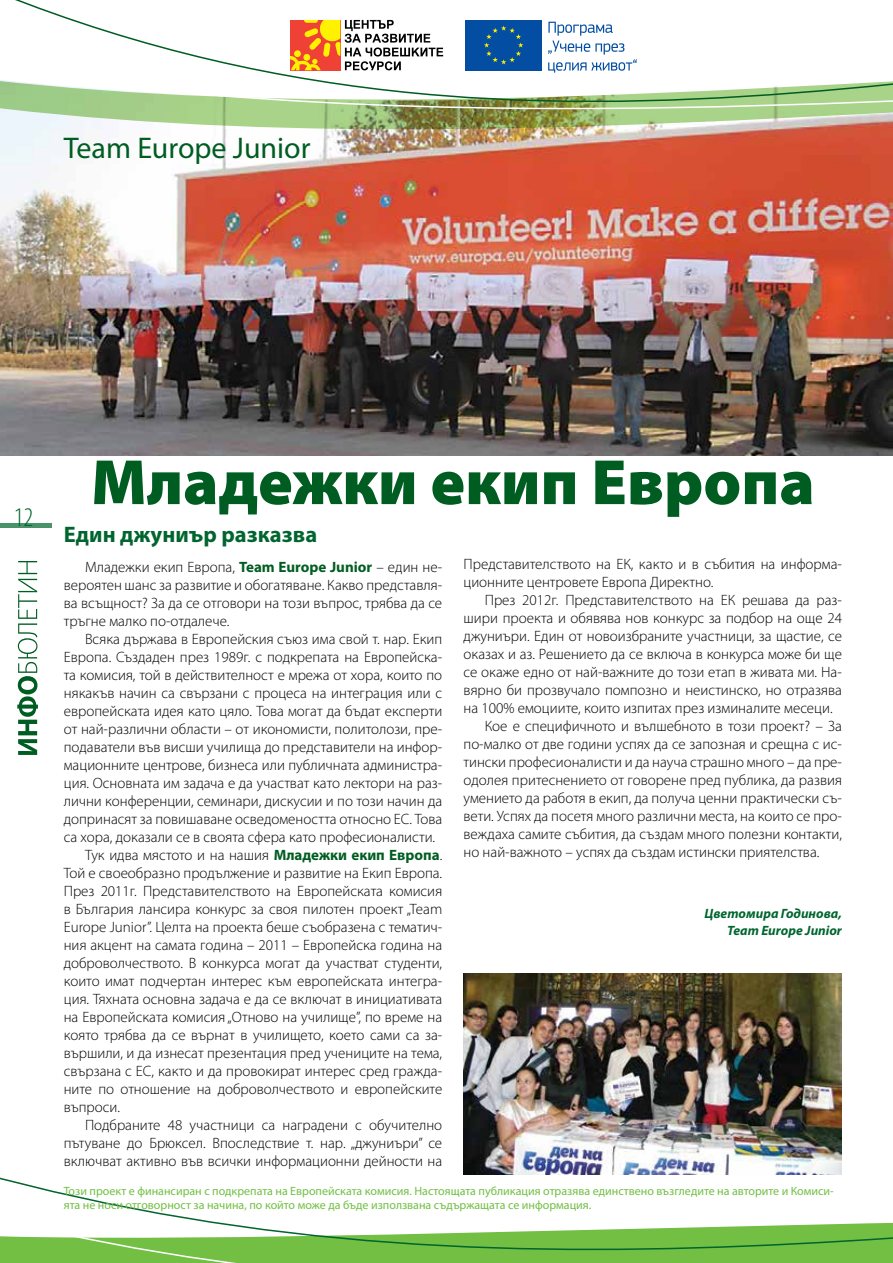
<style>
.page{position:relative;width:893px;height:1263px;background:#fff}
.page>*{position:absolute;margin:0;border:0;box-sizing:border-box;transform-origin:0 0}
.t1{font:900 64.5px "Myriad Pro";color:#005d22}
.t2{font:30px "Myriad Pro";color:#005d22}
.t3{font:300 condensed 27px "Myriad Pro";color:#00652e}
.t4{font:700 22.5px "Myriad Pro";color:#00652e}
.t5{font:300 15px/18px "Myriad Pro";color:#000;text-align:justify}
.t6{font:italic 700 13.5px/16.5px "Myriad Pro";color:#00652e;text-align:right}
.t7{font:12px/13.5px "Myriad Pro";color:#72bf44}
.s1{font-weight:700;color:#005d22}
</style>
<div class="page">
<img style="left:0;top:380px;width:893px;height:75px">
<img style="left:0;top:226px;width:893px;height:154px">
<img style="left:0;top:0;width:893px;height:226px">
<svg style="left:290px;top:20px;width:153px;height:50px"></svg>
<div style="left:465px;top:20px;width:77px;height:51px;background:#034ea2"></div>
<svg style="left:484px;top:26px;width:39px;height:38px"></svg>
<svg style="left:548px;top:22px;width:89px;height:51px"></svg>
<svg style="left:0;top:1174px;width:842px;height:29px"></svg>
<svg style="left:0;top:1203px;width:893px;height:60px"></svg>
<hr style="left:0;top:523px;width:51px;height:4px;background:#4a926a">
<svg style="left:17px;top:561px;width:21px;height:194px"></svg>
<img style="left:463px;top:974px;width:379px;height:200px">
<h2 class="t2" style="left:64px;top:129px;width:248px">Team Europe Junior</h2>
<h3 class="t3" style="left:14px;top:501px;width:21px">12</h3>
<h1 class="t1" style="left:91px;top:439px;width:725px">Младежки екип Европа</h1>
<h3 class="t4" style="left:64px;top:519px;width:255px">Един джуниър разказва</h3>
<p class="t5" style="left:64px;top:558px;width:380px;text-indent:21px">Младежки екип Европа, <span class="s1">Team Europe Junior</span> – един не&shy;вероятен шанс за развитие и обогатяване. Какво представля&shy;ва всъщност? За да се отговори на този въпрос, трябва да се тръгне малко по-отдалече.</p>
<p class="t5" style="left:85px;top:630px;width:359px">Всяка държава в Европейския съюз има свой т. нар. Екип</p>
<p class="t5" style="left:64px;top:648px;width:380px">Европа. Създаден през 1989г. с подкрепата на Европейска-</p>
<p class="t5" style="left:64px;top:666px;width:380px">та комисия, той в действителност е мрежа от хора, които по</p>
<p class="t5" style="left:64px;top:684px;width:380px">някакъв начин са свързани с процеса на интеграция или с</p>
<p class="t5" style="left:64px;top:702px;width:380px">европейската идея като цяло. Това могат да бъдат експерти</p>
<p class="t5" style="left:64px;top:720px;width:380px">от най-различни области – от икономисти, политолози, пре-</p>
<p class="t5" style="left:64px;top:738px;width:380px">подаватели във висши училища до представители на инфор-</p>
<p class="t5" style="left:64px;top:756px;width:380px">мационните центрове, бизнеса или публичната администра-</p>
<p class="t5" style="left:64px;top:774px;width:380px">ция. Основната им задача е да участват като лектори на раз-</p>
<p class="t5" style="left:64px;top:792px;width:380px">лични конференции, семинари, дискусии и по този начин да</p>
<p class="t5" style="left:64px;top:810px;width:380px">допринасят за повишаване осведомеността относно ЕС. Това</p>
<p class="t5" style="left:64px;top:828px;width:373px">са хора, доказали се в своята сфера като професионалисти.</p>
<p class="t5" style="left:85px;top:846px;width:359px">Тук идва мястото и на нашия <span class="s1">Младежки екип Европа</span>.</p>
<p class="t5" style="left:64px;top:864px;width:380px">Той е своеобразно продължение и развитие на Екип Европа.</p>
<p class="t5" style="left:64px;top:882px;width:380px">През 2011г. Представителството на Европейската комисия</p>
<p class="t5" style="left:64px;top:900px;width:380px">в България лансира конкурс за своя пилотен проект „Team</p>
<p class="t5" style="left:64px;top:918px;width:380px">Europe Junior”. Целта на проекта беше съобразена с тематич-</p>
<p class="t5" style="left:64px;top:936px;width:380px">ния акцент на самата година – 2011 – Европейска година на</p>
<p class="t5" style="left:64px;top:954px;width:380px">доброволчеството. В конкурса могат да участват студенти,</p>
<p class="t5" style="left:64px;top:972px;width:380px">които имат подчертан интерес към европейската интегра-</p>
<p class="t5" style="left:64px;top:990px;width:380px">ция. Тяхната основна задача е да се включат в инициативата</p>
<p class="t5" style="left:64px;top:1008px;width:380px">на Европейската комисия „Отново на училище”, по време на</p>
<p class="t5" style="left:64px;top:1026px;width:380px">която трябва да се върнат в училището, което сами са за-</p>
<p class="t5" style="left:64px;top:1044px;width:380px">вършили, и да изнесат презентация пред учениците на тема,</p>
<p class="t5" style="left:64px;top:1062px;width:380px">свързана с ЕС, както и да провокират интерес сред гражда-</p>
<p class="t5" style="left:64px;top:1080px;width:380px">ните по отношение на доброволчеството и европейските</p>
<p class="t5" style="left:64px;top:1098px;width:58px">въпроси.</p>
<p class="t5" style="left:85px;top:1116px;width:359px">Подбраните 48 участници са наградени с обучително</p>
<p class="t5" style="left:64px;top:1134px;width:380px">пътуване до Брюксел. Впоследствие т. нар. „джуниъри” се</p>
<p class="t5" style="left:64px;top:1152px;width:380px">включват активно във всички информационни дейности на</p>
<p class="t5" style="left:463px;top:555px;width:380px">Представителството на ЕК, както и в събития на информа&shy;ционните центровете Европа Директно.</p>
<p class="t5" style="left:485px;top:591px;width:359px">През 2012г. Представителството на ЕК решава да раз-</p>
<p class="t5" style="left:463px;top:609px;width:380px">шири проекта и обявява нов конкурс за подбор на още 24</p>
<p class="t5" style="left:463px;top:627px;width:380px">джуниъри. Един от новоизбраните участници, за щастие, се</p>
<p class="t5" style="left:463px;top:645px;width:380px">оказах и аз. Решението да се включа в конкурса може би ще</p>
<p class="t5" style="left:463px;top:663px;width:380px">се окаже едно от най-важните до този етап в живата ми. На-</p>
<p class="t5" style="left:463px;top:681px;width:380px">вярно би прозвучало помпозно и неистинско, но отразява</p>
<p class="t5" style="left:463px;top:699px;width:371px">на 100% емоциите, които изпитах през изминалите месеци.</p>
<p class="t5" style="left:485px;top:717px;width:359px">Кое е специфичното и вълшебното в този проект? – За</p>
<p class="t5" style="left:463px;top:735px;width:380px">по-малко от две години успях да се запозная и срещна с ис-</p>
<p class="t5" style="left:463px;top:753px;width:380px">тински професионалисти и да науча страшно много – да пре-</p>
<p class="t5" style="left:463px;top:771px;width:380px">одолея притеснението от говорене пред публика, да развия</p>
<p class="t5" style="left:463px;top:789px;width:380px">умението да работя в екип, да получа ценни практически съ-</p>
<p class="t5" style="left:463px;top:807px;width:380px">вети. Успях да посетя много различни места, на които се про-</p>
<p class="t5" style="left:463px;top:825px;width:380px">веждаха самите събития, да създам много полезни контакти,</p>
<p class="t5" style="left:463px;top:843px;width:357px">но най-важното – успях да създам истински приятелства.</p>
<p class="t6" style="left:704px;top:905px;width:139px">Цветомира Годинова,<br>Team Europe Junior</p>
<p class="t7" style="left:64px;top:1184px;width:772px">Този проект е финансиран с подкрепата на Европейската комисия. Настоящата публикация отразява единствено възгледите на авторите и Комиси&shy;ята не носи отговорност за начина, по който може да бъде използвана съдържащата се информация.</p>
</div>
